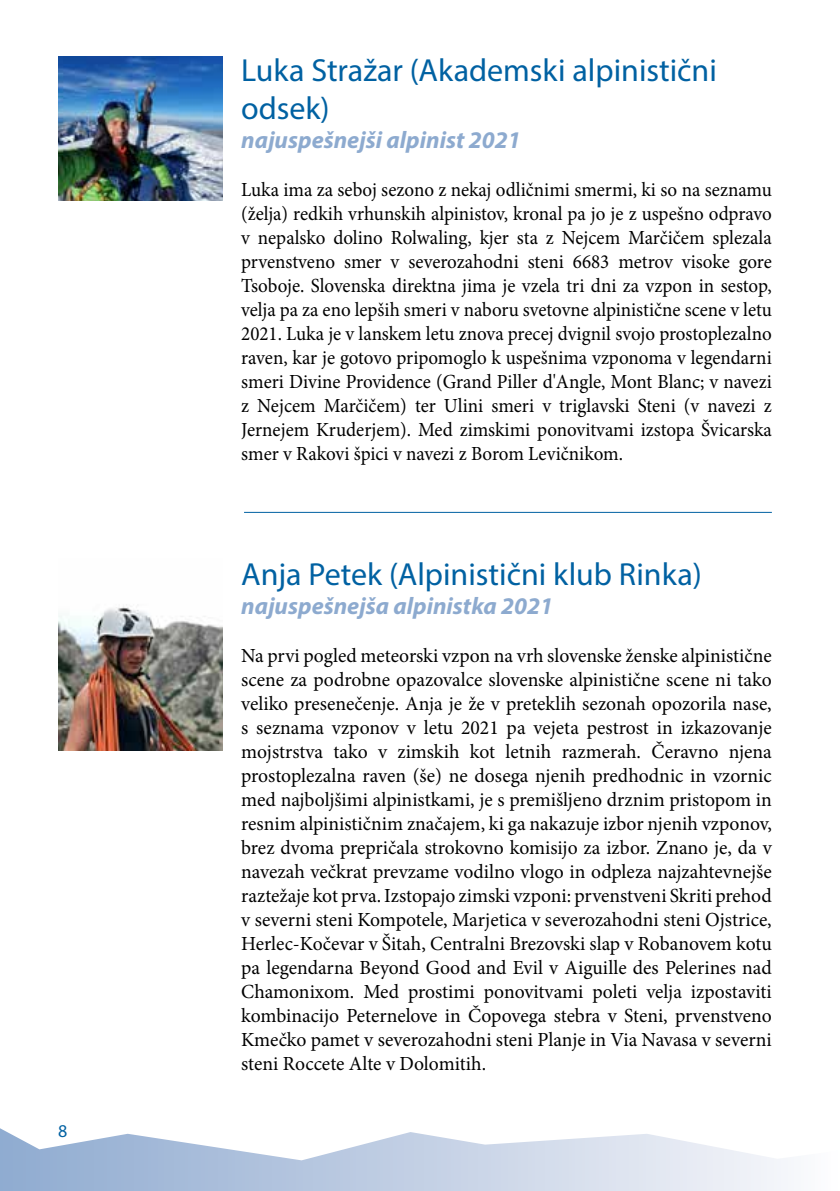
<style>
.page{position:relative;width:840px;height:1191px;background:#fff}
.page>*{position:absolute;margin:0;border:0;box-sizing:border-box;transform-origin:0 0}
.t1{font:32px/38.4px "Myriad Pro";color:#0061a2}
.t2{font:italic 700 24px "Myriad Pro";color:#8daacf}
.t3{font:20px/24px "Minion Pro";color:#000;text-align:justify}
.t4{font:20px/24px "Minion Pro";color:#000;text-align:justify;scale:.95 1}
.t5{font:18px "Myriad Pro";color:#0061a2}
</style>
<div class="page">
<svg style="left:0;top:1128px;width:788px;height:63px"></svg>
<img style="left:58px;top:57px;width:165px;height:144px">
<img style="left:58px;top:604px;width:165px;height:147px">
<hr style="left:244px;top:512px;width:527px;height:1px;background:#0061a2">
<p class="t5" style="left:58px;top:1120px;width:11px">8</p>
<h1 class="t1" style="left:241px;top:50px;width:477px">Luka Stražar (Akademski alpinistični odsek)</h1>
<p class="t2" style="left:241px;top:124px;width:281px">najuspešnejši alpinist 2021</p>
<p class="t4" style="left:241px;top:178px;width:559px">Luka ima za seboj sezono z nekaj odličnimi smermi, ki so na seznamu (želja) redkih vrhunskih alpinistov, kronal pa jo je z uspešno odpravo v nepalsko dolino Rolwaling, kjer sta z Nejcem Marčičem splezala prvenstveno smer v severozahodni steni 6683 metrov visoke gore Tsoboje. Slovenska direktna jima je vzela tri dni za vzpon in sestop, velja pa za eno lepših smeri v naboru svetovne alpinistične scene v letu 2021. Luka je v lanskem letu znova precej dvignil svojo prostoplezalno raven, kar je gotovo pripomoglo k uspešnima vzponoma v legendarni smeri Divine Providence (Grand Piller d'Angle, Mont Blanc; v navezi z Nejcem Marčičem) ter Ulini smeri v triglavski Steni (v navezi z Jernejem Kruderjem). Med zimskimi ponovitvami izstopa Švicarska smer v Rakovi špici v navezi z Borom Levičnikom.</p>
<h1 class="t1" style="left:241px;top:554px;width:462px">Anja Petek (Alpinistični klub Rinka)</h1>
<p class="t2" style="left:241px;top:590px;width:313px">najuspešnejša alpinistka 2021</p>
<p class="t3" style="left:241px;top:643px;width:532px">Na prvi pogled meteorski vzpon na vrh slovenske ženske alpinistične scene za podrobne opazovalce slovenske alpinistične scene ni tako veliko presenečenje. Anja je že v preteklih sezonah opozorila nase, s seznama vzponov v letu 2021 pa vejeta pestrost in izkazovanje mojstrstva tako v zimskih kot letnih razmerah. Čeravno njena prostoplezalna raven (še) ne dosega njenih predhodnic in vzornic med najboljšimi alpinistkami, je s premišljeno drznim pristopom in resnim alpinističnim značajem, ki ga nakazuje izbor njenih vzponov, brez dvoma prepričala strokovno komisijo za izbor. Znano je, da v navezah večkrat prevzame vodilno vlogo in odpleza najzahtevnejše raztežaje kot prva. Izstopajo zimski vzponi: prvenstveni Skriti prehod v severni steni Kompotele, Marjetica v severozahodni steni Ojstrice, Herlec-Kočevar v Šitah, Centralni Brezovski slap v Robanovem kotu pa legendarna Beyond Good and Evil v Aiguille des Pelerines nad Chamonixom. Med prostimi ponovitvami poleti velja izpostaviti kombinacijo Peternelove in Čopovega stebra v Steni, prvenstveno Kmečko pamet v severozahodni steni Planje in Via Navasa v severni steni Roccete Alte v Dolomitih.</p>
</div>
